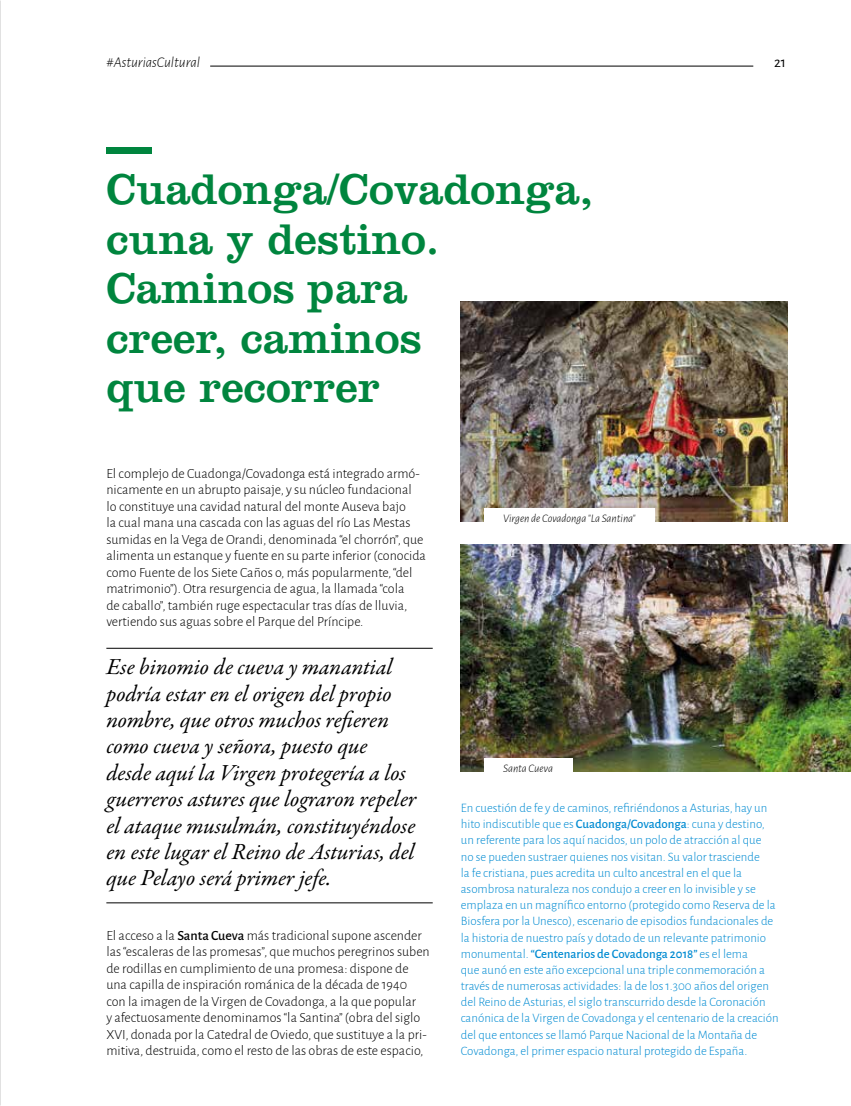
<style>
.page{position:relative;width:851px;height:1106px;background:#fff}
.page>*{position:absolute;margin:0;border:0;box-sizing:border-box;transform-origin:0 0}
.t1{font:44.55px/49.5px "Clarendon LT Std";color:#00853e}
.t2{font:italic 23.1px/26.4px "Garamond Premr Pro";color:#000}
.t3{font:italic 300 14.85px "Alegreya Sans";color:#000}
.t4{font:14.85px "Alegreya Sans";color:#000}
.t5{font:300 14.1px/16.5px "Alegreya Sans";color:#000}
.t6{font:300 12.9px/16.2px "Alegreya Sans";color:#008bd2}
.t7{font:italic 300 11.55px "Alegreya Sans";color:#000}
.s1{font-weight:500}
</style>
<div class="page">
<img style="left:0;top:0;width:1px;height:1106px">
<hr style="left:210px;top:66px;width:543px;height:1px;background:#000">
<hr style="left:106px;top:648px;width:326px;height:1px;background:#000">
<hr style="left:106px;top:902px;width:326px;height:1px;background:#000">
<div style="left:106px;top:147px;width:46px;height:7px;background:#00853e"></div>
<img style="left:460px;top:302px;width:327px;height:220px">
<div style="left:484px;top:508px;width:170px;height:15px;background:#fff"></div>
<img style="left:460px;top:544px;width:390px;height:227px">
<div style="left:484px;top:758px;width:88px;height:14px;background:#fff"></div>
<p class="t3" style="left:106px;top:52px;width:95px">#AsturiasCultural</p>
<p class="t4" style="left:774px;top:52px;width:13px">21</p>
<h1 class="t1" style="left:106px;top:164px;width:488px">Cuadonga/Covadonga, cuna y destino.<br>Caminos para<br>creer, caminos<br>que recorrer</h1>
<p class="t5" style="left:106px;top:465px;width:321px">El complejo de Cuadonga/Covadonga está integrado armó&shy;nicamente en un abrupto paisaje, y su núcleo fundacional<br>lo constituye una cavidad natural del monte Auseva bajo<br>la cual mana una cascada con las aguas del río Las Mestas sumidas en la Vega de Orandi, denominada “el chorrón”, que alimenta un estanque y fuente en su parte inferior (conocida como Fuente de los Siete Caños o, más popularmente, “del matrimonio”). Otra resurgencia de agua, la llamada “cola<br>de caballo”, también ruge espectacular tras días de lluvia, vertiendo sus aguas sobre el Parque del Príncipe.</p>
<p class="t2" style="left:106px;top:655px;width:311px">Ese binomio de cueva y manantial podría estar en el origen del propio nombre, que otros muchos refieren como cueva y señora, puesto que desde aquí la Virgen protegería a los guerreros astures que lograron repeler el ataque musulmán, constituyéndose en este lugar el Reino de Asturias, del que Pelayo será primer jefe.</p>
<p class="t5" style="left:106px;top:926px;width:325px">El acceso a la <span class="s1">Santa Cueva</span> más tradicional supone ascender las “escaleras de las promesas”, que muchos peregrinos suben de rodillas en cumplimiento de una promesa: dispone de una capilla de inspiración románica de la década de 1940 con la imagen de la Virgen de Covadonga, a la que popular<br>y afectuosamente denominamos “la Santina” (obra del siglo XVI, donada por la Catedral de Oviedo, que sustituye a la pri&shy;mitiva, destruida, como el resto de las obras de este espacio,</p>
<p class="t7" style="left:503px;top:511px;width:134px">Virgen de Covadonga "La Santina"</p>
<p class="t7" style="left:503px;top:760px;width:51px">Santa Cueva</p>
<p class="t6" style="left:460px;top:799px;width:319px">En cuestión de fe y de caminos, refiriéndonos a Asturias, hay un hito indiscutible que es <span class="s1">Cuadonga/Covadonga</span>: cuna y destino, un referente para los aquí nacidos, un polo de atracción al que<br>no se pueden sustraer quienes nos visitan. Su valor trasciende<br>la fe cristiana, pues acredita un culto ancestral en el que la asombrosa naturaleza nos condujo a creer en lo invisible y se emplaza en un magnífico entorno (protegido como Reserva de la Biosfera por la Unesco), escenario de episodios fundacionales de la historia de nuestro país y dotado de un relevante patrimonio monumental. <span class="s1">“Centenarios de Covadonga 2018”</span> es el lema<br>que aunó en este año excepcional una triple conmemoración a través de numerosas actividades: la de los 1.300 años del origen del Reino de Asturias, el siglo transcurrido desde la Coronación canónica de la Virgen de Covadonga y el centenario de la creación del que entonces se llamó Parque Nacional de la Montaña de Covadonga, el primer espacio natural protegido de España.</p>
</div>
